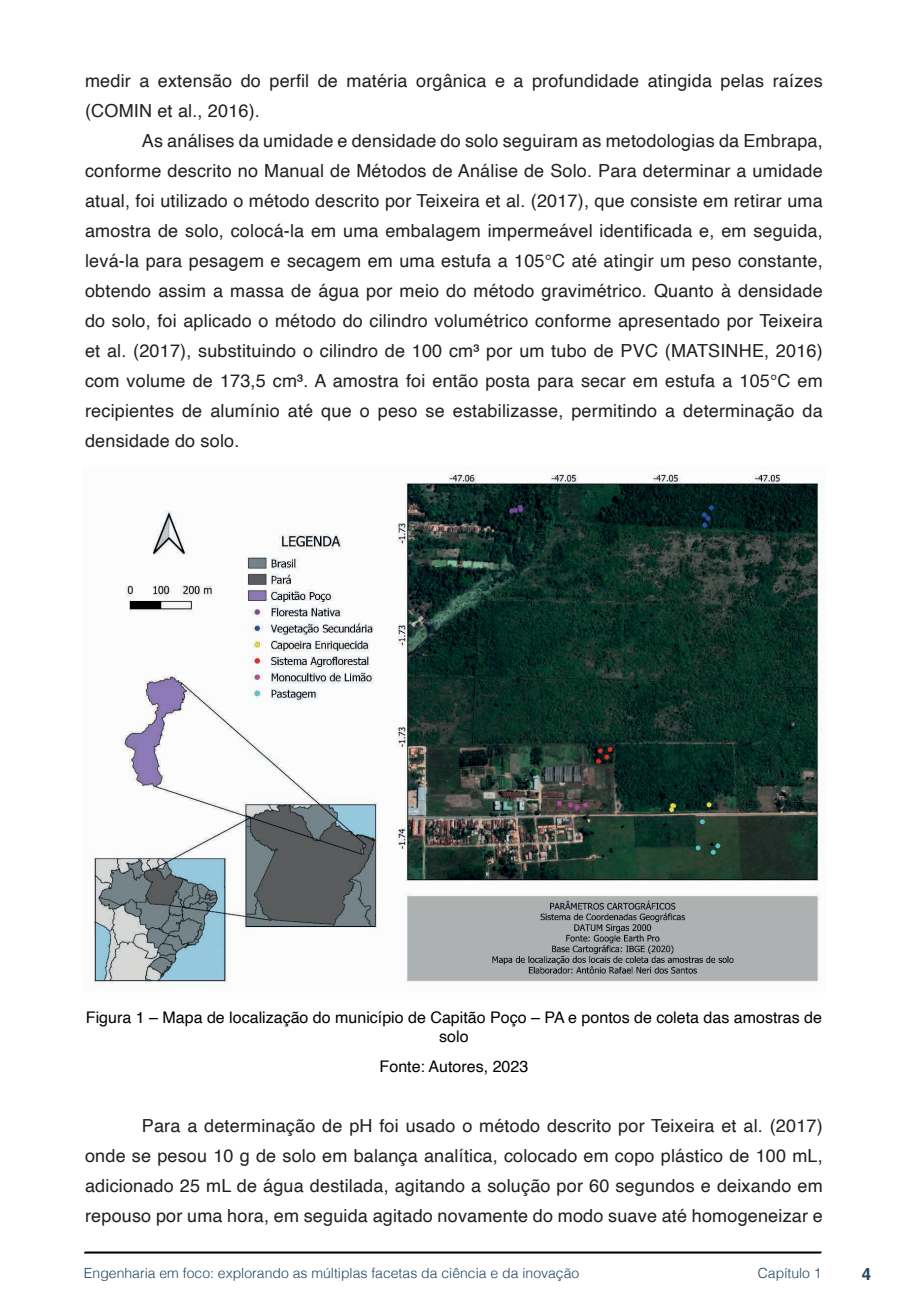
<style>
.page{position:relative;width:908px;height:1304px;background:#fff}
.page>*{position:absolute;margin:0;border:0;box-sizing:border-box;transform-origin:0 0}
.t1{font:18px/30px "Helvetica";letter-spacing:.01em;color:#231f20;text-align:justify}
.t2{font:700 16.8px "Helvetica";color:#23445f}
.t3{font:16px/19.2px "Helvetica";color:#000;text-align:center}
.t4{font:300 14px "Helvetica";color:#23445f}
</style>
<div class="page">
<svg style="left:84px;top:1251px;width:737px;height:3px;background:#515151"></svg>
<img style="left:90px;top:474px;width:733px;height:509px">
<p class="t1" style="left:85px;top:66px;width:738px">medir a extensão do perfil de matéria orgânica e a profundidade atingida pelas raízes (COMIN et al., 2016).</p>
<p class="t1" style="left:85px;top:126px;width:738px;text-indent:57px">As análises da umidade e densidade do solo seguiram as metodologias da Embrapa, conforme descrito no Manual de Métodos de Análise de Solo. Para determinar a umidade atual, foi utilizado o método descrito por Teixeira et al. (2017), que consiste em retirar uma amostra de solo, colocá-la em uma embalagem impermeável identificada e, em seguida, levá-la para pesagem e secagem em uma estufa a 105°C até atingir um peso constante, obtendo assim a massa de água por meio do método gravimétrico. Quanto à densidade do solo, foi aplicado o método do cilindro volumétrico conforme apresentado por Teixeira et al. (2017), substituindo o cilindro de 100 cm³ por um tubo de PVC (MATSINHE, 2016) com volume de 173,5 cm³. A amostra foi então posta para secar em estufa a 105°C em recipientes de alumínio até que o peso se estabilizasse, permitindo a determinação da densidade do solo.</p>
<p class="t3" style="left:86px;top:1008px;width:737px">Figura 1 – Mapa de localização do município de Capitão Poço – PA e pontos de coleta das amostras de solo</p>
<p class="t3" style="left:379px;top:1058px;width:150px">Fonte: Autores, 2023</p>
<p class="t1" style="left:85px;top:1111px;width:738px;text-indent:57px">Para a determinação de pH foi usado o método descrito por Teixeira et al. (2017) onde se pesou 10 g de solo em balança analítica, colocado em copo plástico de 100 mL, adicionado 25 mL de água destilada, agitando a solução por 60 segundos e deixando em repouso por uma hora, em seguida agitado novamente do modo suave até homogeneizar e</p>
<p class="t4" style="left:84px;top:1261px;width:496px">Engenharia em foco: explorando as múltiplas facetas da ciência e da inovação</p>
<p class="t4" style="left:757px;top:1261px;width:65px">Capítulo 1</p>
<p class="t2" style="left:861px;top:1264px;width:11px">4</p>
</div>
